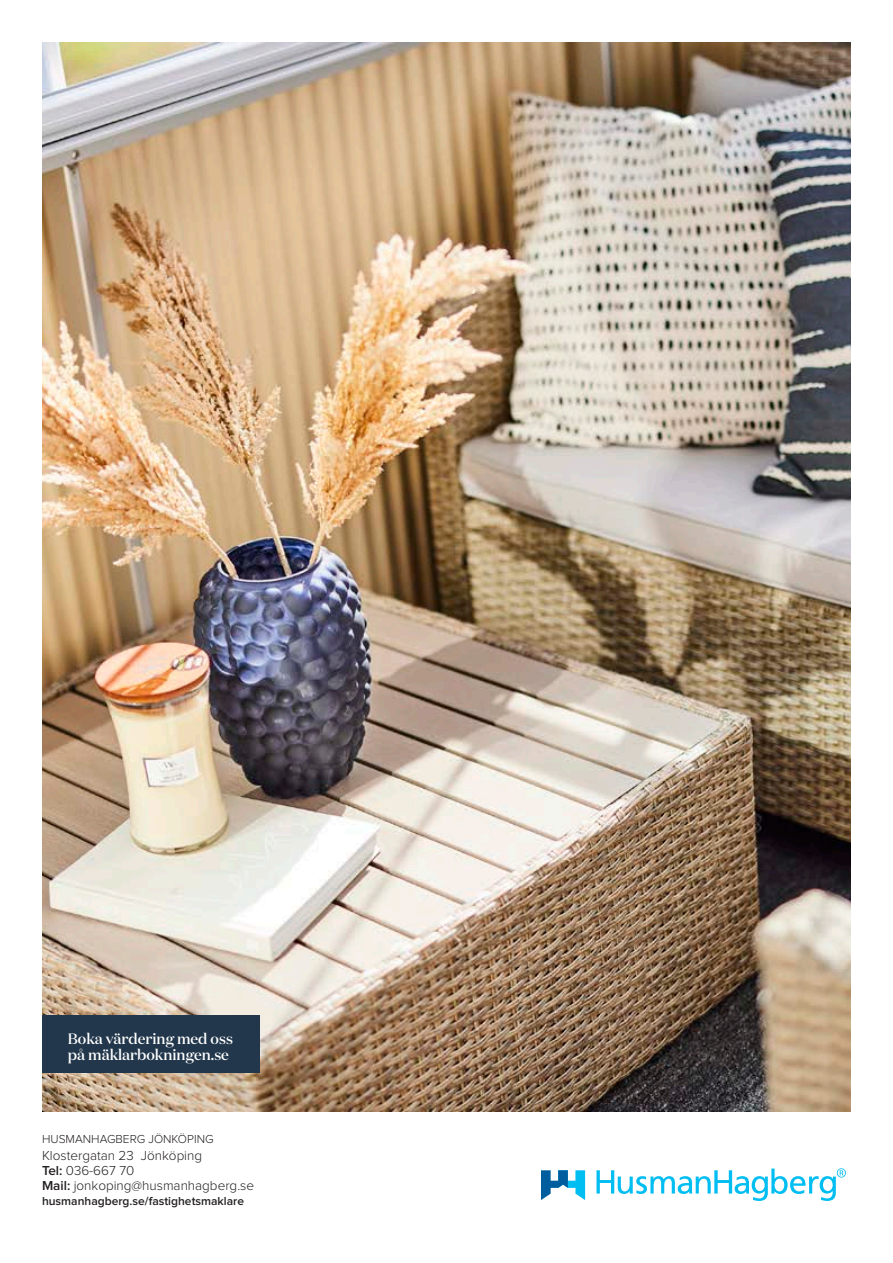
<style>
.page{position:relative;width:893px;height:1263px;background:#fff}
.page>*{position:absolute;margin:0;border:0;box-sizing:border-box;transform-origin:0 0}
.t1{font:500 15px/16.5px "Domaine Disp";color:#fff}
.t2{font:300 13.5px/15px "Proxima Nova";color:#231f20}
.t3{font:600 12px "Proxima Nova";color:#231f20}
.t4{font:300 12px "Proxima Nova";color:#231f20}
.s1{font-weight:600}
</style>
<div class="page">
<svg style="left:541px;top:1170px;width:44px;height:30px"></svg>
<svg style="left:596px;top:1168px;width:250px;height:33px"></svg>
<img style="left:42px;top:42px;width:809px;height:1070px">
<div style="left:42px;top:1015px;width:217px;height:58px;background:#22374c"></div>
<p class="t1" style="left:68px;top:1030px;width:167px">Boka värdering med oss på mäklarbokningen.se</p>
<p class="t4" style="left:42px;top:1132px;width:173px">HUSMANHAGBERG JÖNKÖPING</p>
<p class="t2" style="left:42px;top:1148px;width:214px">Klostergatan 23 Jönköping<br><span class="s1">Tel:</span> 036‑667 70<br><span class="s1">Mail:</span> jonkoping@husmanhagberg.se</p>
<p class="t3" style="left:42px;top:1196px;width:204px">husmanhagberg.se/fastighetsmaklare</p>
</div>
